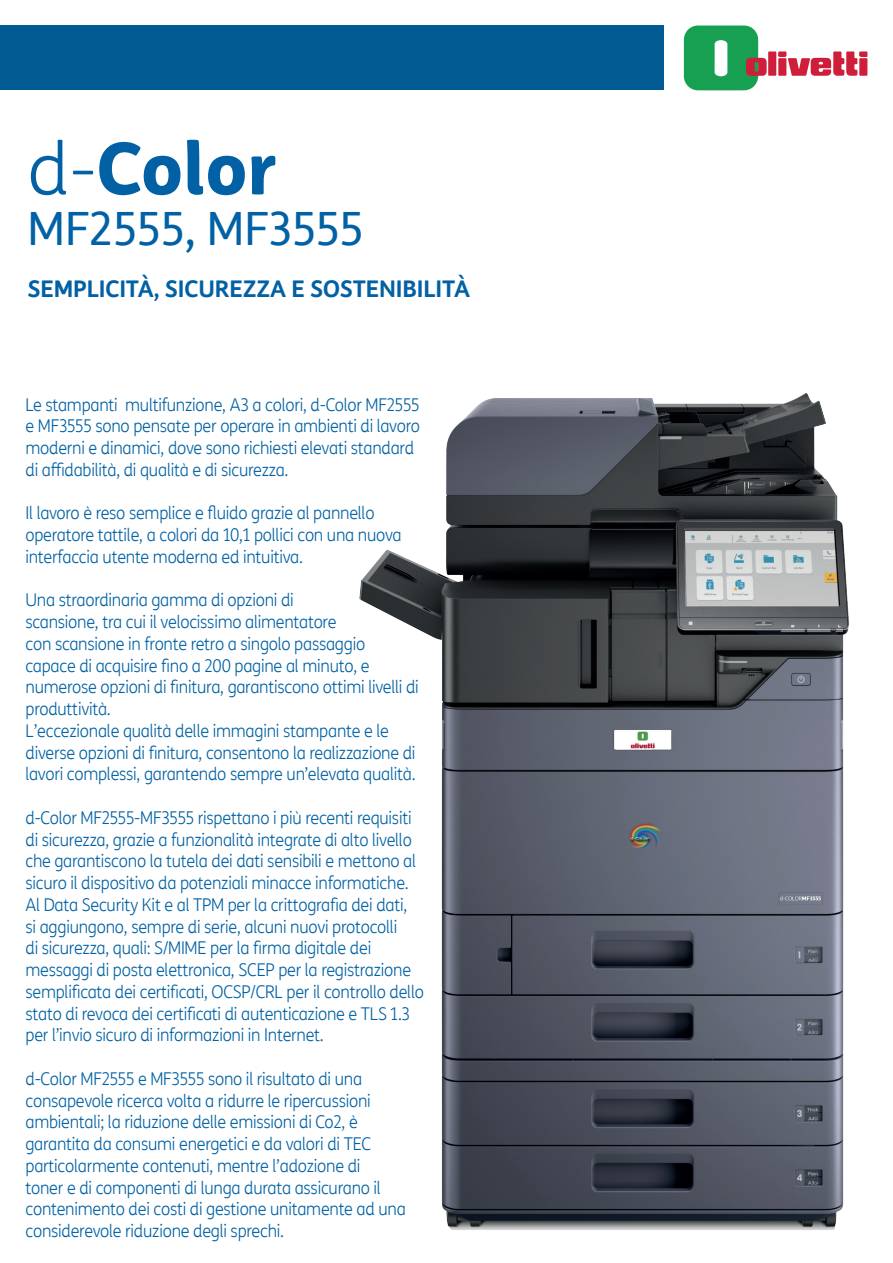
<style>
.page{position:relative;width:893px;height:1263px;background:#fff}
.page>*{position:absolute;margin:0;border:0;box-sizing:border-box;transform-origin:0 0}
.t1{font:800 72px "TIM Sans";color:#0161a4}
.t2{font:45px "TIM Sans";color:#0161a4}
.t3{font:700 22.5px "TIM Sans";letter-spacing:-.01em;color:#0161a4}
.t4{font:300 17.25px/21.8px "TIM Sans";letter-spacing:-.015em;color:#0161a4;scale:.94 1}
.s1{font-weight:300}
</style>
<div class="page">
<svg style="left:684px;top:26px;width:183px;height:64px"></svg>
<div style="left:0;top:26px;width:663px;height:64px;background:#015a92"></div>
<img style="left:359px;top:393px;width:490px;height:837px">
<h1 class="t1" style="left:27px;top:112px;width:251px"><span class="s1">d-</span>Color</h1>
<h2 class="t2" style="left:27px;top:198px;width:338px">MF2555, MF3555</h2>
<h3 class="t3" style="left:27px;top:272px;width:444px">SEMPLICITÀ, SICUREZZA E SOSTENIBILITÀ</h3>
<p class="t4" style="left:26px;top:393px;width:421px">Le stampanti multifunzione, A3 a colori, d-Color MF2555 e MF3555 sono pensate per operare in ambienti di lavoro moderni e dinamici, dove sono richiesti elevati standard di affidabilità, di qualità e di sicurezza.</p>
<p class="t4" style="left:26px;top:502px;width:402px">Il lavoro è reso semplice e fluido grazie al pannello operatore tattile, a colori da 10,1 pollici con una nuova interfaccia utente moderna ed intuitiva.</p>
<p class="t4" style="left:26px;top:589px;width:420px">Una straordinaria gamma di opzioni di<br>scansione, tra cui il velocissimo alimentatore<br>con scansione in fronte retro a singolo passaggio capace di acquisire fino a 200 pagine al minuto, e numerose opzioni di finitura, garantiscono ottimi livelli di produttività.<br>L’eccezionale qualità delle immagini stampante e le diverse opzioni di finitura, consentono la realizzazione di lavori complessi, garantendo sempre un’elevata qualità.</p>
<p class="t4" style="left:26px;top:806px;width:425px">d-Color MF2555-MF3555 rispettano i più recenti requisiti di sicurezza, grazie a funzionalità integrate di alto livello che garantiscono la tutela dei dati sensibili e mettono al sicuro il dispositivo da potenziali minacce informatiche.<br>Al Data Security Kit e al TPM per la crittografia dei dati,<br>si aggiungono, sempre di serie, alcuni nuovi protocolli<br>di sicurezza, quali: S/MIME per la firma digitale dei messaggi di posta elettronica, SCEP per la registrazione semplificata dei certificati, OCSP/CRL per il controllo dello stato di revoca dei certificati di autenticazione e TLS 1.3 per l’invio sicuro di informazioni in Internet.</p>
<p class="t4" style="left:26px;top:1067px;width:406px">d-Color MF2555 e MF3555 sono il risultato di una consapevole ricerca volta a ridurre le ripercussioni ambientali; la riduzione delle emissioni di Co2, è garantita da consumi energetici e da valori di TEC particolarmente contenuti, mentre l’adozione di<br>toner e di componenti di lunga durata assicurano il contenimento dei costi di gestione unitamente ad una considerevole riduzione degli sprechi.</p>
</div>
